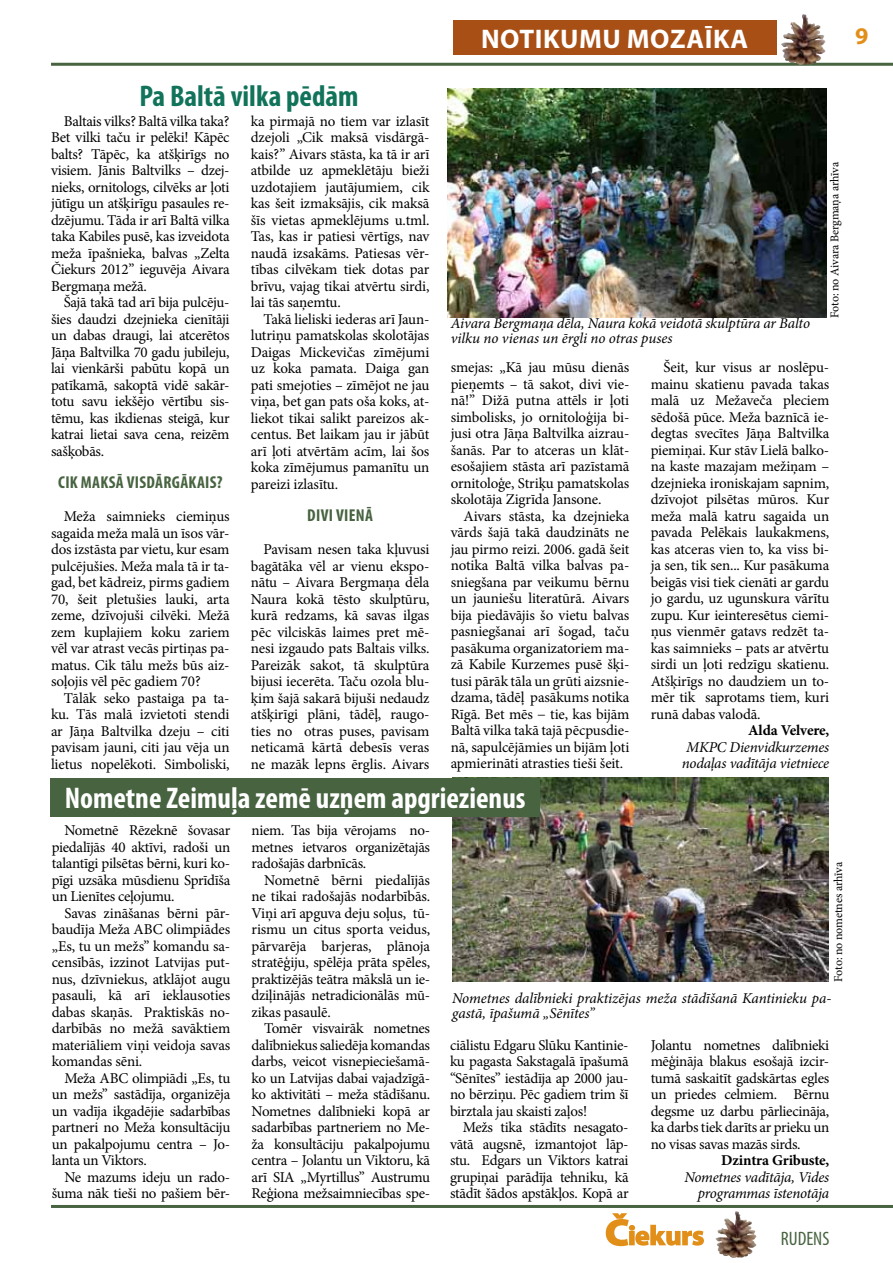
<style>
.page{position:relative;width:893px;height:1263px;background:#fff}
.page>*{position:absolute;margin:0;border:0;box-sizing:border-box;transform-origin:0 0}
.t1{font:700 condensed 30px "Myriad Pro";color:#fff}
.t2{font:700 condensed 30px "Myriad Pro";color:#12735b}
.t3{font:700 27px "Myriad Pro";letter-spacing:.02em;color:#fff}
.t4{font:700 24px "Myriad Pro";color:#e18f19}
.t5{font:condensed 19.5px "Myriad Pro";color:#476340}
.t6{font:700 condensed 17.25px "Myriad Pro";letter-spacing:.02em;color:#476340}
.t7{font:15px/16.5px "Minion Pro";letter-spacing:-.015em;color:#000;text-align:justify}
.t8{font:italic 15px/16.5px "Minion Pro";letter-spacing:-.01em;color:#000}
.t9{font:700 15px "Minion Pro";letter-spacing:-.015em;color:#000}
.t10{font:12px "Minion Pro";letter-spacing:-.015em;color:#000}
</style>
<div class="page">
<hr style="left:51px;top:63px;width:842px;height:3px;background:#476340">
<hr style="left:51px;top:1205px;width:842px;height:3px;background:#476340">
<img style="left:787px;top:14px;width:16px;height:20px">
<img style="left:717px;top:1211px;width:19px;height:26px">
<svg style="left:606px;top:1213px;width:98px;height:33px"></svg>
<img style="left:448px;top:89px;width:378px;height:228px">
<div style="left:453px;top:20px;width:323px;height:34px;background:#a84f15"></div>
<img style="left:452px;top:778px;width:376px;height:203px">
<div style="left:50px;top:778px;width:490px;height:38px;background:#476340"></div>
<h2 class="t3" style="left:481px;top:21px;width:269px">NOTIKUMU MOZAĪKA</h2>
<h3 class="t4" style="left:855px;top:21px;width:15px">9</h3>
<h1 class="t2" style="left:139px;top:77px;width:221px">Pa Baltā vilka pēdām</h1>
<p class="t7" style="left:251px;top:113px;width:180px">ka pirmajā no tiem var izlasīt dzejoli „Cik maksā visdārgā&shy;kais?” Aivars stāsta, ka tā ir arī atbilde uz apmeklētāju bieži uzdotajiem jautājumiem, cik kas šeit izmaksājis, cik maksā šīs vietas apmeklējums u.tml.<br>Tas, kas ir patiesi vērtīgs, nav naudā izsakāms. Patiesas vēr&shy;tības cilvēkam tiek dotas par brīvu, vajag tikai atvērtu sirdi, lai tās saņemtu.</p>
<p class="t7" style="left:251px;top:311px;width:180px;text-indent:13px">Takā lieliski iederas arī Jaun&shy;lutriņu pamatskolas skolotājas Daigas Mickevičas zīmējumi uz koka pamata. Daiga gan pati smejoties – zīmējot ne jau viņa, bet gan pats oša koks, at&shy;liekot tikai salikt pareizos ak&shy;centus. Bet laikam jau ir jābūt arī ļoti atvērtām acīm, lai šos koka zīmējumus pamanītu un pareizi izlasītu.</p>
<p class="t6" style="left:307px;top:504px;width:67px">Divi vienā</p>
<p class="t7" style="left:251px;top:541px;width:180px;text-indent:13px">Pavisam nesen taka kļuvusi bagātāka vēl ar vienu ekspo&shy;nātu – Aivara Bergmaņa dēla Naura kokā tēsto skulptūru, kurā redzams, kā savas ilgas pēc vilciskās laimes pret mē&shy;nesi izgaudo pats Baltais vilks.<br>Pareizāk sakot, tā skulptūra bijusi iecerēta. Taču ozola blu&shy;ķim šajā sakarā bijuši nedaudz atšķirīgi plāni, tādēļ, raugo&shy;ties no otras puses, pavisam neticamā kārtā debesīs veras ne mazāk lepns ērglis. Aivars</p>
<p class="t7" style="left:51px;top:113px;width:180px;text-indent:13px">Baltais vilks? Baltā vilka taka?<br>Bet vilki taču ir pelēki! Kāpēc balts? Tāpēc, ka atšķirīgs no visiem. Jānis Baltvilks – dzej&shy;nieks, ornitologs, cilvēks ar ļoti jūtīgu un atšķirīgu pasaules re&shy;dzējumu. Tāda ir arī Baltā vilka taka Kabiles pusē, kas izveidota meža īpašnieka, balvas „Zelta Čiekurs 2012” ieguvēja Aivara Bergmaņa mežā.</p>
<p class="t7" style="left:51px;top:294px;width:180px;text-indent:13px">Šajā takā tad arī bija pulcēju&shy;šies daudzi dzejnieka cienītāji un dabas draugi, lai atcerētos Jāņa Baltvilka 70 gadu jubileju, lai vienkārši pabūtu kopā un patīkamā, sakoptā vidē sakār&shy;totu savu iekšējo vērtību sis&shy;tēmu, kas ikdienas steigā, kur katrai lietai sava cena, reizēm sašķobās.</p>
<p class="t6" style="left:58px;top:471px;width:166px">Cik maksā visdārgākais?</p>
<p class="t7" style="left:51px;top:508px;width:180px;text-indent:13px">Meža saimnieks ciemiņus sagaida meža malā un īsos vār&shy;dos izstāsta par vietu, kur esam pulcējušies. Meža mala tā ir ta&shy;gad, bet kādreiz, pirms gadiem 70, šeit pletušies lauki, arta zeme, dzīvojuši cilvēki. Mežā zem kuplajiem koku zariem vēl var atrast vecās pirtiņas pa&shy;matus. Cik tālu mežs būs aiz&shy;soļojis vēl pēc gadiem 70?</p>
<p class="t7" style="left:51px;top:689px;width:180px;text-indent:13px">Tālāk seko pastaiga pa ta&shy;ku. Tās malā izvietoti stendi ar Jāņa Baltvilka dzeju – citi pavisam jauni, citi jau vēja un lietus nopelēkoti. Simboliski,</p>
<p class="t8" style="left:451px;top:316px;width:361px;line-height:15px">Aivara Bergmaņa dēla, Naura kokā veidotā skulptūra ar Balto vilku no vienas un ērgli no otras puses</p>
<p class="t10" style="left:827px;top:317px;width:157px;rotate:-90deg">Foto: no Aivara Bergmaņa arhīva</p>
<p class="t7" style="left:451px;top:359px;width:180px">smejas: „Kā jau mūsu dienās pieņemts – tā sakot, divi vie&shy;nā!” Dižā putna attēls ir ļoti simbolisks, jo ornitoloģija bi&shy;jusi otra Jāņa Baltvilka aizrau&shy;šanās. Par to atceras un klāt&shy;esošajiem stāsta arī pazīstamā ornitoloģe, Striķu pamatskolas skolotāja Zigrīda Jansone.</p>
<p class="t7" style="left:451px;top:508px;width:180px;text-indent:13px">Aivars stāsta, ka dzejnieka vārds šajā takā daudzināts ne jau pirmo reizi. 2006. gadā šeit notika Baltā vilka balvas pa&shy;sniegšana par veikumu bērnu un jauniešu literatūrā. Aivars bija piedāvājis šo vietu balvas pasniegšanai arī šogad, taču pasākuma organizatoriem ma&shy;zā Kabile Kurzemes pusē šķi&shy;tusi pārāk tāla un grūti aizsnie&shy;dzama, tādēļ pasākums notika Rīgā. Bet mēs − tie, kas bijām Baltā vilka takā tajā pēcpusdie&shy;nā, sapulcējāmies un bijām ļoti apmierināti atrasties tieši šeit.</p>
<p class="t7" style="left:651px;top:359px;width:180px;text-indent:13px">Šeit, kur visus ar noslēpu&shy;mainu skatienu pavada takas malā uz Mežaveča pleciem sēdošā pūce. Meža baznīcā ie&shy;degtas svecītes Jāņa Baltvilka piemiņai. Kur stāv Lielā balko&shy;na kaste mazajam mežiņam – dzejnieka ironiskajam sapnim, dzīvojot pilsētas mūros. Kur meža malā katru sagaida un pavada Pelēkais laukakmens, kas atceras vien to, ka viss bi&shy;ja sen, tik sen... Kur pasākuma beigās visi tiek cienāti ar gardu jo gardu, uz ugunskura vārītu zupu. Kur ieinteresētus ciemi&shy;ņus vienmēr gatavs redzēt ta&shy;kas saimnieks – pats ar atvērtu sirdi un ļoti redzīgu skatienu.<br>Atšķirīgs no daudziem un to&shy;mēr tik saprotams tiem, kuri runā dabas valodā.</p>
<p class="t9" style="left:748px;top:720px;width:83px">Alda Velvere,</p>
<p class="t8" style="left:682px;top:739px;width:149px">MKPC Dienvidkurzemes nodaļas vadītāja vietniece</p>
<h1 class="t1" style="left:65px;top:780px;width:462px">Nometne Zeimuļa zemē uzņem apgriezienus</h1>
<p class="t7" style="left:52px;top:822px;width:180px;text-indent:13px">Nometnē Rēzeknē šovasar piedalījās 40 aktīvi, radoši un talantīgi pilsētas bērni, kuri ko&shy;pīgi uzsāka mūsdienu Sprīdīša un Lienītes ceļojumu.</p>
<p class="t7" style="left:52px;top:904px;width:180px;text-indent:13px">Savas zināšanas bērni pār&shy;baudīja Meža ABC olimpiādes „Es, tu un mežs” komandu sa&shy;censībās, izzinot Latvijas put&shy;nus, dzīvniekus, atklājot augu pasauli, kā arī ieklausoties dabas skaņās. Praktiskās no&shy;darbībās no mežā savāktiem materiāliem viņi veidoja savas komandas sēni.</p>
<p class="t7" style="left:52px;top:1069px;width:180px;text-indent:13px">Meža ABC olimpiādi „Es, tu un mežs” sastādīja, organizēja un vadīja ikgadējie sadarbības partneri no Meža konsultāciju un pakalpojumu centra – Jo&shy;lanta un Viktors.</p>
<p class="t7" style="left:52px;top:1168px;width:180px;text-align:right">Ne mazums ideju un rado&shy;šuma nāk tieši no pašiem bēr-</p>
<p class="t7" style="left:252px;top:822px;width:180px">niem. Tas bija vērojams no&shy;metnes ietvaros organizētajās radošajās darbnīcās.</p>
<p class="t7" style="left:252px;top:871px;width:180px;text-align:left;text-indent:13px">Nometnē bērni piedalījās ne tikai radošajās nodarbībās.<br>Viņi arī apguva deju soļus, tū&shy;rismu un citus sporta veidus, pārvarēja barjeras, plānoja stratēģiju, spēlēja prāta spēles, praktizējās teātra mākslā un ie&shy;dziļinājās netradicionālās mū-- zikas pasaulē.</p>
<p class="t7" style="left:252px;top:1020px;width:180px;text-indent:13px">Tomēr visvairāk nometnes dalībniekus saliedēja komandas darbs, veicot visnepieciešamā&shy;ko un Latvijas dabai vajadzīgā&shy;ko aktivitāti – meža stādīšanu.<br>Nometnes dalībnieki kopā ar sadarbības partneriem no Me&shy;ža konsultāciju pakalpojumu centra – Jolantu un Viktoru, kā arī SIA „Myrtillus” Austrumu Reģiona mežsaimniecības spe-</p>
<p class="t10" style="left:830px;top:981px;width:121px;rotate:-90deg">Foto: no nometnes arhīva</p>
<p class="t8" style="left:452px;top:990px;width:381px;line-height:15px">Nometnes dalībnieki praktizējas meža stādīšanā Kantinieku pa&shy;gastā, īpašumā „Sēnītes”</p>
<p class="t7" style="left:450px;top:1036px;width:180px">ciālistu Edgaru Slūku Kantinie&shy;ku pagasta Sakstagalā īpašumā “Sēnītes” iestādīja ap 2000 jau&shy;no bērziņu. Pēc gadiem trim šī birztala jau skaisti zaļos!</p>
<p class="t7" style="left:450px;top:1119px;width:180px;text-indent:13px">Mežs tika stādīts nesagato&shy;vātā augsnē, izmantojot lāp&shy;stu. Edgars un Viktors katrai grupiņai parādīja tehniku, kā stādīt šādos apstākļos. Kopā ar</p>
<p class="t7" style="left:651px;top:1036px;width:180px">Jolantu nometnes dalībnieki mēģināja blakus esošajā izcir&shy;tumā saskaitīt gadskārtas egles un priedes celmiem. Bērnu degsme uz darbu pārliecināja, ka darbs tiek darīts ar prieku un no visas savas mazās sirds.</p>
<p class="t9" style="left:721px;top:1150px;width:110px">Dzintra Gribuste,</p>
<p class="t8" style="left:684px;top:1168px;width:146px;text-align:right">Nometnes vadītāja, Vides programmas īstenotāja</p>
<h3 class="t5" style="left:781px;top:1227px;width:50px">RUDENS</h3>
</div>
